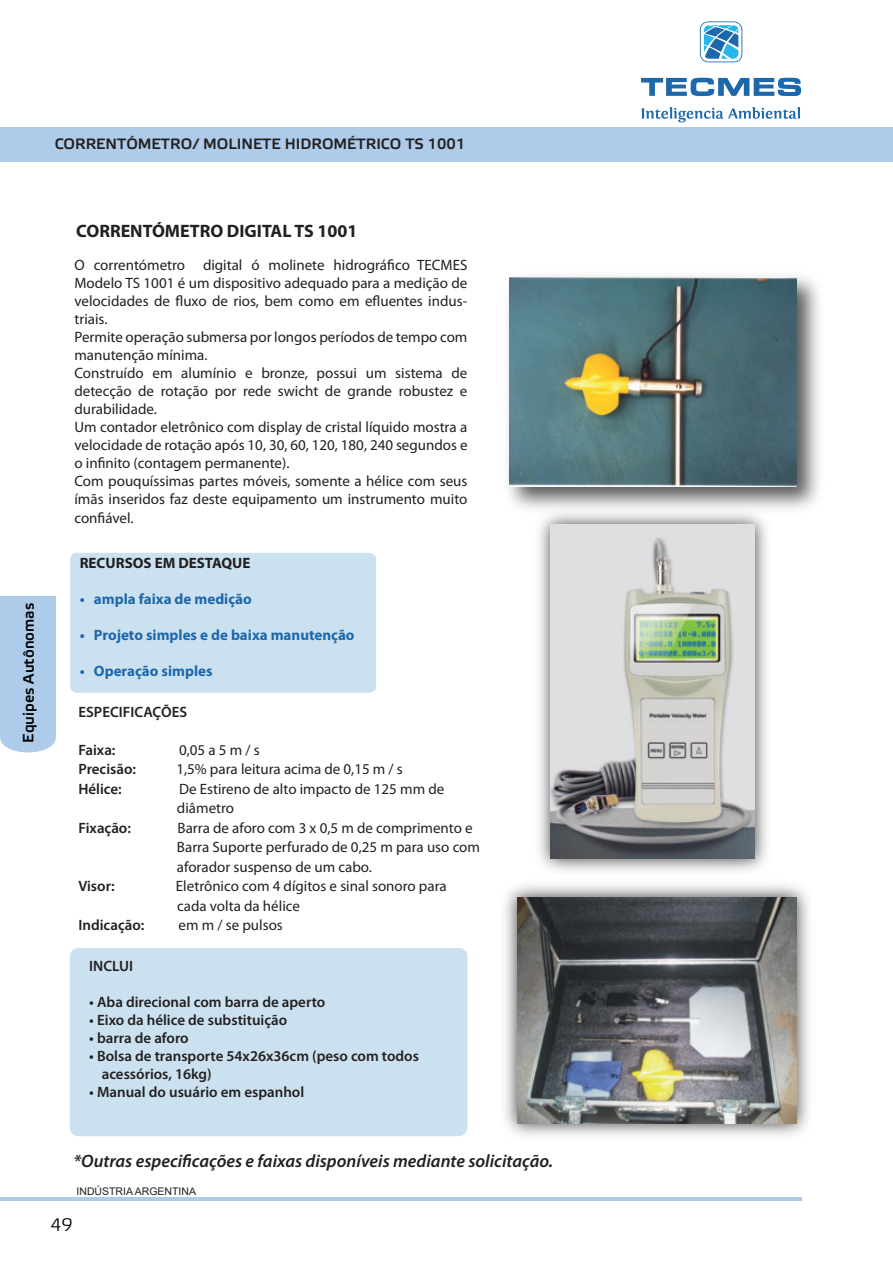
<style>
.page{position:relative;width:893px;height:1263px;background:#fff}
.page>*{position:absolute;margin:0;border:0;box-sizing:border-box;transform-origin:0 0}
.t1{font:italic 600 18px "Myriad Pro";color:#231f20}
.t2{font:700 18px "Myriad Pro";color:#231f20}
.t3{font:300 18px "Etelka";color:#000}
.t4{font:15px/18px "Myriad Pro";color:#231f20}
.t5{font:600 15px/18px "Myriad Pro";color:#231f20}
.t6{font:700 15px "Myriad Pro";color:#1d68aa}
.t7{font:700 15px "Elektra Light Pro";color:#231f20}
.t8{font:700 15px "Myriad Pro";color:#231f20}
.t9{font:700 15px "Elektra Light Pro";color:#000}
.t10{font:10.5px "Arial";color:#231f20}
</style>
<div class="page">
<div style="left:0;top:127px;width:893px;height:35px;background:#aecbe9"></div>
<div style="left:70px;top:948px;width:397px;height:188px;background:#cce1ef;border-radius:8px"></div>
<img style="left:508px;top:276px;width:311px;height:233px">
<img style="left:509px;top:278px;width:287px;height:208px">
<div style="left:70px;top:553px;width:306px;height:140px;background:#cce1ef;border-radius:6px"></div>
<img style="left:504px;top:884px;width:305px;height:252px">
<img style="left:517px;top:897px;width:279px;height:227px">
<div style="left:0;top:724px;width:56px;height:28px;background:#aecbe9;border-radius:50%"></div>
<div style="left:0;top:596px;width:56px;height:142px;background:#aecbe9"></div>
<svg style="left:641px;top:78px;width:160px;height:18px"></svg>
<svg style="left:700px;top:21px;width:42px;height:41px"></svg>
<svg style="left:641px;top:107px;width:159px;height:15px"></svg>
<img style="left:528px;top:502px;width:249px;height:369px">
<img style="left:551px;top:525px;width:204px;height:334px">
<hr style="left:0;top:1197px;width:802px;height:4px;background:#aecbe9">
<p class="t7" style="left:55px;top:136px;width:412px">CORRENTÓMETRO/ MOLINETE HIDROMÉTRICO TS 1001</p>
<p class="t9" style="left:21px;top:743px;width:141px;rotate:-90deg">Equipes Autônomas</p>
<p class="t2" style="left:76px;top:222px;width:283px">CORRENTÓMETRO DIGITAL TS 1001</p>
<p class="t4" style="left:74px;top:258px;width:395px">O correntómetro digital ó molinete hidrográfico TECMES Modelo TS 1001 é um dispositivo adequado para a medição de velocidades de fluxo de rios, bem como em efluentes indus&shy;triais.<br>Permite operação submersa por longos períodos de tempo com manutenção mínima.<br>Construído em alumínio e bronze, possui um sistema de detecção de rotação por rede swicht de grande robustez e durabilidade.<br>Um contador eletrônico com display de cristal líquido mostra a velocidade de rotação após 10, 30, 60, 120, 180, 240 segundos e o infinito (contagem permanente).<br>Com pouquíssimas partes móveis, somente a hélice com seus ímãs inseridos faz deste equipamento um instrumento muito confiável.</p>
<p class="t8" style="left:80px;top:555px;width:172px">RECURSOS EM DESTAQUE</p>
<p class="t6" style="left:80px;top:593px;width:174px">• ampla faixa de medição</p>
<p class="t6" style="left:80px;top:629px;width:276px">• Projeto simples e de baixa manutenção</p>
<p class="t6" style="left:80px;top:665px;width:134px">• Operação simples</p>
<p class="t5" style="left:78px;top:703px;width:110px">ESPECIFICAÇÕES</p>
<p class="t5" style="left:78px;top:741px;width:39px">Faixa:</p>
<p class="t4" style="left:179px;top:742px;width:82px">0,05 a 5 m / s</p>
<p class="t5" style="left:78px;top:760px;width:59px">Precisão:</p>
<p class="t4" style="left:176px;top:761px;width:228px">1,5% para leitura acima de 0,15 m / s</p>
<p class="t5" style="left:78px;top:780px;width:45px">Hélice:</p>
<p class="t4" style="left:177px;top:780px;width:269px;line-height:19.5px">De Estireno de alto impacto de 125 mm de diâmetro</p>
<p class="t5" style="left:78px;top:819px;width:54px">Fixação:</p>
<p class="t4" style="left:177px;top:819px;width:305px;line-height:19.5px">Barra de aforo com 3 x 0,5 m de comprimento e<br>Barra Suporte perfurado de 0,25 m para uso com aforador suspenso de um cabo.</p>
<p class="t5" style="left:78px;top:877px;width:38px">Visor:</p>
<p class="t4" style="left:176px;top:877px;width:272px;line-height:19.5px">Eletrônico com 4 dígitos e sinal sonoro para cada volta da hélice</p>
<p class="t5" style="left:78px;top:916px;width:67px">Indicação:</p>
<p class="t4" style="left:179px;top:917px;width:106px">em m / se pulsos</p>
<p class="t5" style="left:89px;top:957px;width:45px">INCLUI</p>
<p class="t5" style="left:89px;top:994px;width:238px">• Aba direcional com barra de aperto</p>
<p class="t5" style="left:89px;top:1012px;width:199px">• Eixo da hélice de substituição</p>
<p class="t5" style="left:89px;top:1030px;width:101px">• barra de aforo</p>
<p class="t5" style="left:102px;top:1048px;width:319px;text-indent:-12px">• Bolsa de transporte 54x26x36cm (peso com todos acessórios, 16kg)</p>
<p class="t5" style="left:89px;top:1084px;width:216px">• Manual do usuário em espanhol</p>
<p class="t1" style="left:73px;top:1154px;width:481px">*Outras especificações e faixas disponíveis mediante solicitação.</p>
<p class="t10" style="left:77px;top:1185px;width:121px">INDÚSTRIA ARGENTINA</p>
<p class="t3" style="left:50px;top:1215px;width:24px">49</p>
</div>
